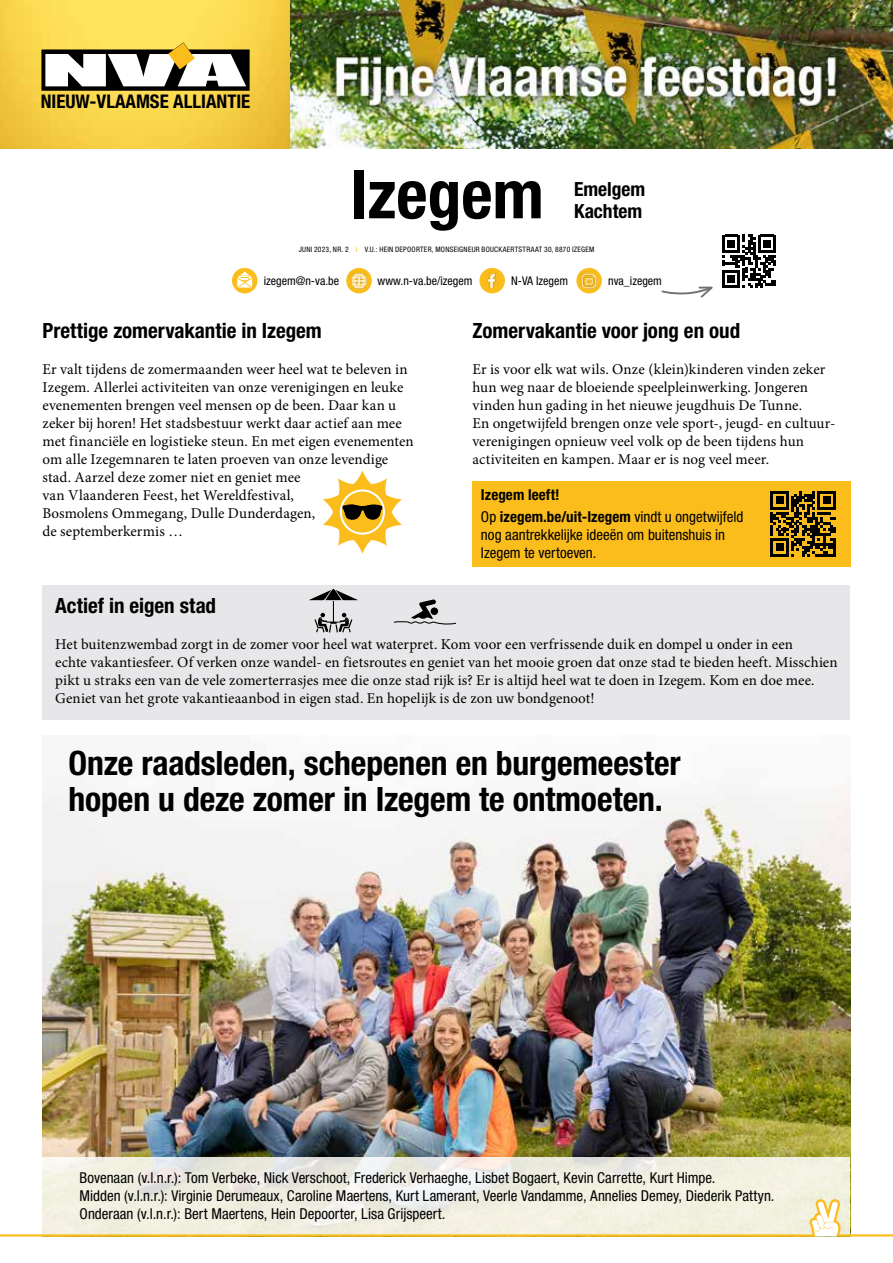
<style>
.page{position:relative;width:893px;height:1263px;background:#fff}
.page>*{position:absolute;margin:0;border:0;box-sizing:border-box;transform-origin:0 0}
.t1{font:700 condensed 67.5px "Helvetica Neue LT Std";color:#000}
.t2{font:700 condensed 33.6px/36.2px "Helvetica Neue LT Std";letter-spacing:-.005em;color:#000}
.t3{font:700 condensed 21px "Helvetica Neue LT Std";color:#000}
.t4{font:700 condensed 19.5px/22.5px "Helvetica Neue LT Std";color:#000}
.t5{font:700 condensed 18.9px "Helvetica Neue LT Std";color:#000}
.t6{font:15px/18px "Minion Pro";color:#000}
.t7{font:condensed 15px/18px "Helvetica Neue LT Std";color:#000}
.t8{font:700 condensed 15px/22.2px "Helvetica Neue LT Std";letter-spacing:.005em;color:#000}
.t9{font:condensed 12px "Helvetica Neue LT Std";color:#000}
.t10{font:condensed 7.5px "Helvetica Neue LT Std";letter-spacing:.035em;color:#000}
.s1{color:#fbbd1b}
.s2{font-weight:400}
</style>
<div class="page">
<img style="left:43px;top:785px;width:807px;height:372px">
<img style="left:289px;top:0;width:604px;height:149px">
<div style="left:472px;top:481px;width:378px;height:86px;background:#fbbd1b"></div>
<svg style="left:770px;top:491px;width:66px;height:65px"></svg>
<svg style="left:43px;top:1157px;width:807px;height:42px;background:#eeede2"></svg>
<svg style="left:323px;top:470px;width:79px;height:84px"></svg>
<div style="left:43px;top:585px;width:807px;height:135px;background:#e7e7e9"></div>
<svg style="left:309px;top:589px;width:49px;height:43px"></svg>
<svg style="left:394px;top:599px;width:62px;height:26px"></svg>
<div style="left:431px;top:607px;width:7px;height:8px;background:#000;border-radius:50%"></div>
<svg style="left:0;top:0;width:289px;height:149px;background:#f7d24a"></svg>
<svg style="left:41px;top:42px;width:209px;height:49px"></svg>
<svg style="left:661px;top:235px;width:115px;height:63px"></svg>
<div style="left:346px;top:268px;width:26px;height:25px;background:#fbbd1b;border-radius:50%"></div>
<img style="left:350px;top:271px;width:18px;height:19px">
<div style="left:232px;top:268px;width:25px;height:25px;background:#fbbd1b;border-radius:50%"></div>
<svg style="left:237px;top:272px;width:15px;height:16px"></svg>
<div style="left:479px;top:268px;width:26px;height:25px;background:#fbbd1b;border-radius:50%"></div>
<img style="left:487px;top:273px;width:9px;height:16px">
<div style="left:576px;top:268px;width:26px;height:25px;background:#fbbd1b;border-radius:50%"></div>
<img style="left:580px;top:271px;width:19px;height:19px">
<svg style="left:0;top:1199px;width:893px;height:37px;background:#f3eed9"></svg>
<p class="t5" style="left:41px;top:90px;width:211px">NIEUW-VLAAMSE ALLIANTIE</p>
<h1 class="t1" style="left:350px;top:153px;width:195px">Izegem</h1>
<h3 class="t4" style="left:574px;top:177px;width:73px">Emelgem<br>Kachtem</h3>
<p class="t10" style="left:299px;top:245px;width:297px">JUNI 2023, NR. 2 <span class="s1">I</span> V.U.: HEIN DEPOORTER, MONSEIGNEUR BOUCKAERTSTRAAT 30, 8870 IZEGEM</p>
<p class="t9" style="left:264px;top:274px;width:77px">izegem@n-va.be</p>
<p class="t9" style="left:378px;top:274px;width:96px">www.n-va.be/izegem</p>
<p class="t9" style="left:511px;top:274px;width:58px">N-VA Izegem</p>
<p class="t9" style="left:608px;top:274px;width:55px">nva_izegem</p>
<h3 class="t3" style="left:43px;top:318px;width:281px">Prettige zomervakantie in Izegem</h3>
<p class="t6" style="left:43px;top:360px;width:373px">Er valt tijdens de zomermaanden weer heel wat te beleven in Izegem. Allerlei activiteiten van onze verenigingen en leuke evenementen brengen veel mensen op de been. Daar kan u zeker bij horen! Het stadsbestuur werkt daar actief aan mee met financiële en logistieke steun. En met eigen evenementen om alle Izegemnaren te laten proeven van onze levendige stad. Aarzel deze zomer niet en geniet mee<br>van Vlaanderen Feest, het Wereldfestival,<br>Bosmolens Ommegang, Dulle Dunderdagen,<br>de septemberkermis …</p>
<h3 class="t3" style="left:472px;top:318px;width:269px">Zomervakantie voor jong en oud</h3>
<p class="t6" style="left:472px;top:360px;width:365px">Er is voor elk wat wils. Onze (klein)kinderen vinden zeker hun weg naar de bloeiende speelpleinwerking. Jongeren vinden hun gading in het nieuwe jeugdhuis De Tunne.<br>En ongetwijfeld brengen onze vele sport-, jeugd- en cultuur&shy;verenigingen opnieuw veel volk op de been tijdens hun activiteiten en kampen. Maar er is nog veel meer.</p>
<p class="t8" style="left:481px;top:483px;width:264px">Izegem leeft!<br><span class="s2">Op</span> izegem.be/uit-Izegem <span class="s2">vindt u ongetwijfeld</span></p>
<p class="t7" style="left:481px;top:526px;width:245px">nog aantrekkelijke ideeën om buitenshuis in<br>Izegem te vertoeven.</p>
<h3 class="t3" style="left:55px;top:592px;width:162px">Actief in eigen stad</h3>
<p class="t6" style="left:55px;top:635px;width:784px">Het buitenzwembad zorgt in de zomer voor heel wat waterpret. Kom voor een verfrissende duik en dompel u onder in een<br>echte vakantiesfeer. Of verken onze wandel- en fietsroutes en geniet van het mooie groen dat onze stad te bieden heeft. Misschien pikt u straks een van de vele zomerterrasjes mee die onze stad rijk is? Er is altijd heel wat te doen in Izegem. Kom en doe mee.<br>Geniet van het grote vakantieaanbod in eigen stad. En hopelijk is de zon uw bondgenoot!</p>
<h2 class="t2" style="left:69px;top:745px;width:614px">Onze raadsleden, schepenen en burgemeester hopen u deze zomer in Izegem te ontmoeten.</h2>
<p class="t7" style="left:80px;top:1168px;width:696px">Bovenaan (v.l.n.r.): Tom Verbeke, Nick Verschoot, Frederick Verhaeghe, Lisbet Bogaert, Kevin Carrette, Kurt Himpe.<br>Midden (v.l.n.r.): Virginie Derumeaux, Caroline Maertens, Kurt Lamerant, Veerle Vandamme, Annelies Demey, Diederik Pattyn.<br>Onderaan (v.l.n.r.): Bert Maertens, Hein Depoorter, Lisa Grijspeert.</p>
</div>
